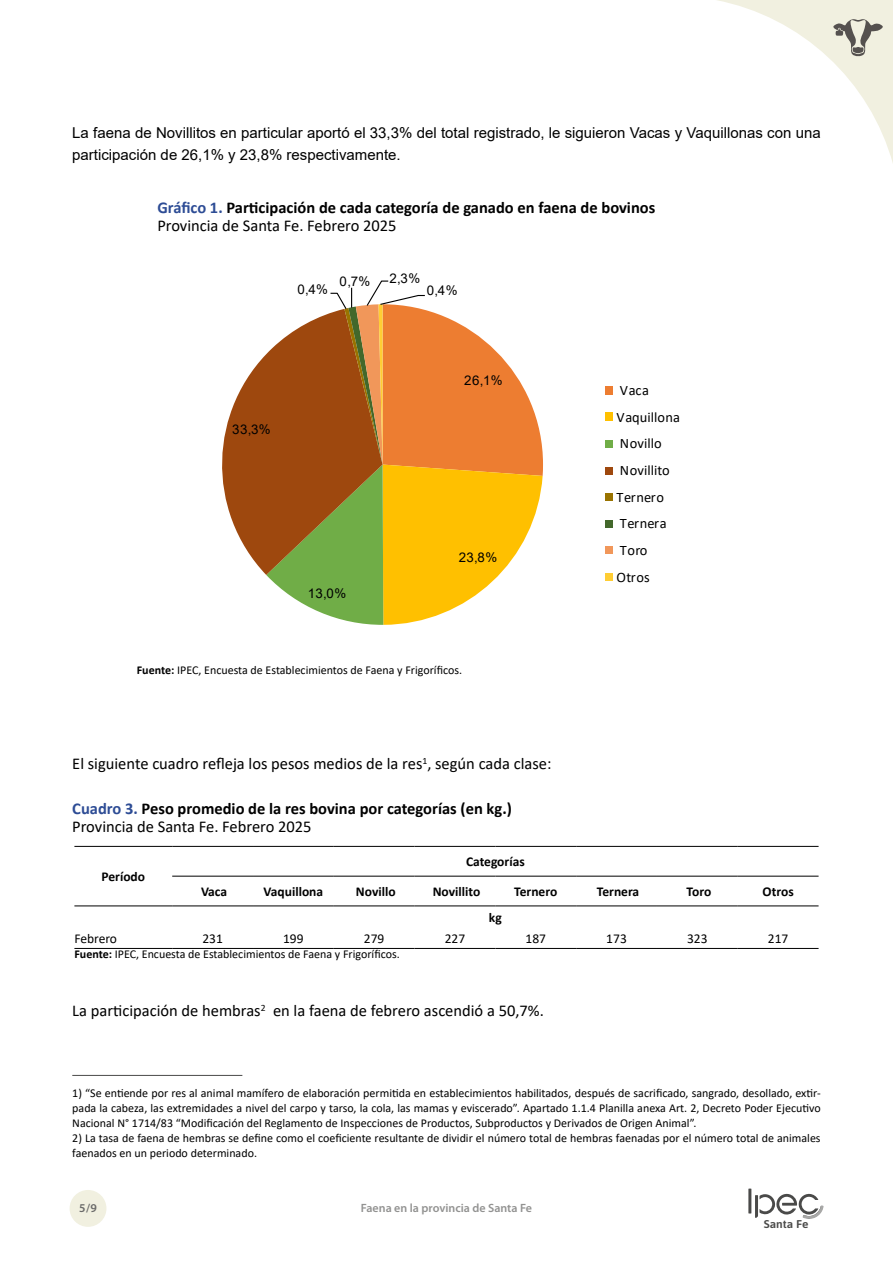
<style>
.page{position:relative;width:893px;height:1263px;background:#fff}
.page>*{position:absolute;margin:0;border:0;box-sizing:border-box;transform-origin:0 0}
.t1{font:700 16.5px/18px "Calibri";color:#000}
.t2{font:16.5px "Calibri";color:#000}
.t3{font:15px/21px "Arial";color:#000}
.t4{font:14.4px/26.7px "Calibri";letter-spacing:.01em;color:#000}
.t5{font:700 13.5px "Calibri";color:#000}
.t6{font:13.5px "Calibri";color:#000}
.t7{font:13.35px "Arial";letter-spacing:.025em;color:#000}
.t8{font:12px/15px "Calibri";color:#000;text-align:justify}
.t9{font:600 12px "Myriad Pro";color:#929291}
.t10{font:600 12px "Myriad Pro";color:#6a6a69}
.t11{font:600 11.25px "Asap";color:#4a4a49;scale:1.06 1}
.s1{color:#2d4c95}
.s2{font-weight:400}
.s3{font-weight:700}
</style>
<div class="page">
<div style="left:70px;top:1190px;width:36px;height:37px;background:#f1f0e0;border-radius:50%"></div>
<hr style="left:748px;top:1188px;width:3px;height:25px;background:#4a4a49">
<svg style="left:755px;top:1193px;width:69px;height:26px"></svg>
<svg style="left:717px;top:0;width:176px;height:163px"></svg>
<svg style="left:222px;top:280px;width:391px;height:345px"></svg>
<hr style="left:74px;top:846px;width:98px;height:1px;background:#000">
<hr style="left:172px;top:846px;width:81px;height:1px;background:#000">
<hr style="left:253px;top:846px;width:81px;height:1px;background:#000">
<hr style="left:334px;top:846px;width:81px;height:1px;background:#000">
<hr style="left:415px;top:846px;width:80px;height:1px;background:#000">
<hr style="left:495px;top:846px;width:81px;height:1px;background:#000">
<hr style="left:576px;top:846px;width:81px;height:1px;background:#000">
<hr style="left:657px;top:846px;width:81px;height:1px;background:#000">
<hr style="left:738px;top:846px;width:81px;height:1px;background:#000">
<hr style="left:172px;top:876px;width:81px;height:1px;background:#000">
<hr style="left:253px;top:876px;width:81px;height:1px;background:#000">
<hr style="left:334px;top:876px;width:81px;height:1px;background:#000">
<hr style="left:415px;top:876px;width:80px;height:1px;background:#000">
<hr style="left:495px;top:876px;width:81px;height:1px;background:#000">
<hr style="left:576px;top:876px;width:81px;height:1px;background:#000">
<hr style="left:657px;top:876px;width:81px;height:1px;background:#000">
<hr style="left:738px;top:876px;width:81px;height:1px;background:#000">
<hr style="left:74px;top:905px;width:98px;height:1px;background:#000">
<hr style="left:172px;top:905px;width:81px;height:1px;background:#000">
<hr style="left:253px;top:905px;width:81px;height:1px;background:#000">
<hr style="left:334px;top:905px;width:81px;height:1px;background:#000">
<hr style="left:415px;top:905px;width:80px;height:1px;background:#000">
<hr style="left:495px;top:905px;width:81px;height:1px;background:#000">
<hr style="left:576px;top:905px;width:81px;height:1px;background:#000">
<hr style="left:657px;top:905px;width:81px;height:1px;background:#000">
<hr style="left:738px;top:905px;width:81px;height:1px;background:#000">
<hr style="left:74px;top:948px;width:98px;height:1px;background:#000">
<hr style="left:172px;top:948px;width:81px;height:1px;background:#000">
<hr style="left:253px;top:948px;width:81px;height:1px;background:#000">
<hr style="left:334px;top:948px;width:81px;height:1px;background:#000">
<hr style="left:415px;top:948px;width:80px;height:1px;background:#000">
<hr style="left:495px;top:948px;width:81px;height:1px;background:#000">
<hr style="left:576px;top:948px;width:81px;height:1px;background:#000">
<hr style="left:657px;top:948px;width:81px;height:1px;background:#000">
<hr style="left:738px;top:948px;width:81px;height:1px;background:#000">
<hr style="left:72px;top:1075px;width:170px;height:1px;background:#4a4a49">
<p class="t3" style="left:72px;top:123px;width:750px">La faena de Novillitos en particular aportó el 33,3% del total registrado, le siguieron Vacas y Vaquillonas con una participación de 26,1% y 23,8% respectivamente.</p>
<h1 class="t1" style="left:157px;top:198px;width:499px"><span class="s1">Gráfico 1.</span> Participación de cada categoría de ganado en faena de bovinos<br><span class="s2">Provincia de Santa Fe. Febrero 2025</span></h1>
<p class="t7" style="left:297px;top:280px;width:32px">0,4%</p>
<p class="t7" style="left:340px;top:272px;width:32px">0,7%</p>
<p class="t7" style="left:390px;top:269px;width:32px">2,3%</p>
<p class="t7" style="left:427px;top:281px;width:32px">0,4%</p>
<p class="t7" style="left:232px;top:420px;width:40px">33,3%</p>
<p class="t7" style="left:464px;top:371px;width:40px">26,1%</p>
<p class="t7" style="left:308px;top:584px;width:40px">13,0%</p>
<p class="t7" style="left:459px;top:548px;width:40px">23,8%</p>
<p class="t8" style="left:137px;top:662px;width:327px"><span class="s3">Fuente:</span> IPEC, Encuesta de Establecimientos de Faena y Frigoríficos.</p>
<h1 class="t2" style="left:72px;top:752px;width:481px">El siguiente cuadro refleja los pesos medios de la res<sup>1</sup>, según cada clase:</h1>
<h1 class="t1" style="left:72px;top:799px;width:441px"><span class="s1">Cuadro 3.</span> Peso promedio de la res bovina por categorías (en kg.)<br><span class="s2">Provincia de Santa Fe. Febrero 2025</span></h1>
<p class="t5" style="left:101px;top:867px;width:45px">Período</p>
<p class="t5" style="left:466px;top:852px;width:60px">Categorías</p>
<p class="t4" style="left:616px;top:376px;width:65px">Vaca<br>Vaquillona<br>Novillo<br>Novillito<br>Ternero<br>Ternera<br>Toro<br>Otros</p>
<p class="t5" style="left:201px;top:882px;width:28px">Vaca</p>
<p class="t5" style="left:264px;top:882px;width:61px">Vaquillona</p>
<p class="t5" style="left:356px;top:882px;width:41px">Novillo</p>
<p class="t5" style="left:433px;top:882px;width:49px">Novillito</p>
<p class="t5" style="left:514px;top:882px;width:45px">Ternero</p>
<p class="t5" style="left:597px;top:882px;width:44px">Ternera</p>
<p class="t5" style="left:687px;top:882px;width:26px">Toro</p>
<p class="t5" style="left:763px;top:882px;width:33px">Otros</p>
<p class="t5" style="left:489px;top:908px;width:14px">kg</p>
<p class="t6" style="left:74px;top:929px;width:44px">Febrero</p>
<p class="t6" style="left:202px;top:929px;width:22px">231</p>
<p class="t6" style="left:283px;top:929px;width:22px">199</p>
<p class="t6" style="left:364px;top:929px;width:22px">279</p>
<p class="t6" style="left:445px;top:929px;width:22px">227</p>
<p class="t6" style="left:525px;top:929px;width:22px">187</p>
<p class="t6" style="left:606px;top:929px;width:22px">173</p>
<p class="t6" style="left:687px;top:929px;width:22px">323</p>
<p class="t6" style="left:768px;top:929px;width:22px">217</p>
<p class="t8" style="left:74px;top:946px;width:327px"><span class="s3">Fuente:</span> IPEC, Encuesta de Establecimientos de Faena y Frigoríficos.</p>
<h1 class="t2" style="left:72px;top:999px;width:473px">La participación de hembras<sup>2</sup> en la faena de febrero ascendió a 50,7%.</h1>
<p class="t8" style="left:72px;top:1085px;width:750px">1) “Se entiende por res al animal mamífero de elaboración permitida en establecimientos habilitados, después de sacrificado, sangrado, desollado, extir&shy;pada la cabeza, las extremidades a nivel del carpo y tarso, la cola, las mamas y eviscerado”. Apartado 1.1.4 Planilla anexa Art. 2, Decreto Poder Ejecutivo Nacional N° 1714/83 “Modificación del Reglamento de Inspecciones de Productos, Subproductos y Derivados de Origen Animal”.</p>
<p class="t8" style="left:72px;top:1130px;width:750px">2) La tasa de faena de hembras se define como el coeficiente resultante de dividir el número total de hembras faenadas por el número total de animales faenados en un periodo determinado.</p>
<p class="t10" style="left:79px;top:1200px;width:19px">5/9</p>
<p class="t9" style="left:361px;top:1200px;width:173px">Faena en la provincia de Santa Fe</p>
<p class="t11" style="left:764px;top:1216px;width:44px">Santa Fe</p>
</div>
